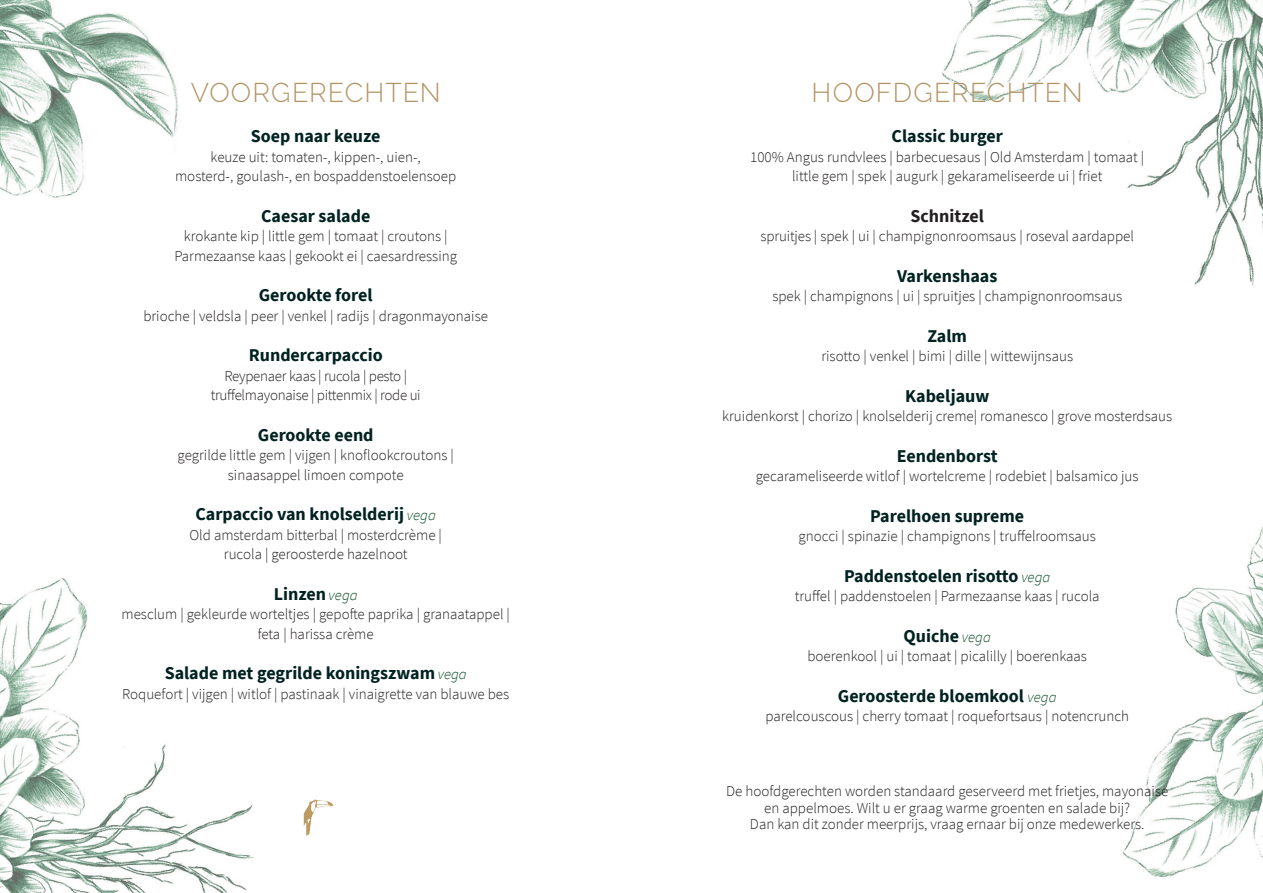
<style>
.page{position:relative;width:1263px;height:893px;background:#fff}
.page>*{position:absolute;margin:0;border:0;box-sizing:border-box;transform-origin:0 0}
.t1{font:300 27px "Raleway";letter-spacing:.04em;color:#b29464}
.t2{font:700 18px "Source Sans Pro";color:#002221}
.t3{font:700 18px "Source Sans Pro";color:#231f20}
.t4{font:300 15px/19.5px "Source Sans Pro";color:#231f20;text-align:center}
.t5{font:300 15px "Source Sans Pro";letter-spacing:-.02em;color:#231f20}
.s1{font-weight:300;font-style:italic;font-size:15px;color:#0a4b25}
</style>
<div class="page">
<img style="left:0;top:577px;width:254px;height:316px">
<img style="left:0;top:0;width:178px;height:198px">
<img style="left:228px;top:799px;width:106px;height:39px">
<img style="left:1122px;top:526px;width:141px;height:352px">
<img style="left:942px;top:0;width:321px;height:286px">
<p class="t1" style="left:191px;top:77px;width:251px">VOORGERECHTEN</p>
<p class="t2" style="left:251px;top:124px;width:131px">Soep naar keuze</p>
<p class="t4" style="left:175px;top:147px;width:283px">keuze uit: tomaten-, kippen-, uien-,<br>mosterd-, goulash-, en bospaddenstoelensoep</p>
<p class="t2" style="left:261px;top:204px;width:111px">Caesar salade</p>
<p class="t4" style="left:184px;top:227px;width:265px">krokante kip | little gem | tomaat | croutons |</p>
<p class="t4" style="left:174px;top:246px;width:284px">Parmezaanse kaas | gekookt ei | caesardressing</p>
<p class="t2" style="left:259px;top:283px;width:115px">Gerookte forel</p>
<p class="t4" style="left:143px;top:306px;width:346px">brioche | veldsla | peer | venkel | radijs | dragonmayonaise</p>
<p class="t2" style="left:249px;top:343px;width:135px">Rundercarpaccio</p>
<p class="t5" style="left:224px;top:367px;width:184px">Reypenaer kaas | rucola | pesto |</p>
<p class="t5" style="left:211px;top:386px;width:211px">truffelmayonaise | pittenmix | rode ui</p>
<p class="t2" style="left:258px;top:423px;width:117px">Gerookte eend</p>
<p class="t4" style="left:178px;top:446px;width:278px">gegrilde little gem | vijgen | knoflookcroutons |</p>
<p class="t4" style="left:228px;top:465px;width:177px">sinaasappel limoen compote</p>
<p class="t2" style="left:195px;top:502px;width:242px">Carpaccio van knolselderij <span class="s1">vega</span></p>
<p class="t4" style="left:189px;top:525px;width:254px">Old amsterdam bitterbal | mosterdcrème |</p>
<p class="t4" style="left:224px;top:545px;width:185px">rucola | geroosterde hazelnoot</p>
<p class="t2" style="left:274px;top:582px;width:85px">Linzen <span class="s1">vega</span></p>
<p class="t4" style="left:122px;top:605px;width:390px">mesclum | gekleurde worteltjes | gepofte paprika | granaatappel |</p>
<p class="t4" style="left:258px;top:624px;width:117px">feta | harissa crème</p>
<p class="t2" style="left:165px;top:661px;width:304px">Salade met gegrilde koningszwam <span class="s1">vega</span></p>
<p class="t4" style="left:122px;top:684px;width:389px">Roquefort | vijgen | witlof | pastinaak | vinaigrette van blauwe bes</p>
<p class="t1" style="left:812px;top:77px;width:273px">HOOFDGERECHTEN</p>
<p class="t2" style="left:891px;top:124px;width:113px">Classic burger</p>
<p class="t4" style="left:750px;top:147px;width:395px">100% Angus rundvlees | barbecuesaus | Old Amsterdam | tomaat |</p>
<p class="t4" style="left:792px;top:167px;width:312px">little gem | spek | augurk | gekarameliseerde ui | friet</p>
<p class="t3" style="left:910px;top:204px;width:75px">Schnitzel</p>
<p class="t4" style="left:760px;top:227px;width:375px">spruitjes | spek | ui | champignonroomsaus | roseval aardappel</p>
<p class="t2" style="left:897px;top:264px;width:102px">Varkenshaas</p>
<p class="t4" style="left:772px;top:287px;width:351px">spek | champignons | ui | spruitjes | champignonroomsaus</p>
<p class="t2" style="left:927px;top:324px;width:41px">Zalm</p>
<p class="t4" style="left:821px;top:347px;width:253px">risotto | venkel | bimi | dille | wittewijnsaus</p>
<p class="t2" style="left:905px;top:384px;width:86px">Kabeljauw</p>
<p class="t4" style="left:722px;top:407px;width:451px">kruidenkorst | chorizo | knolselderij creme| romanesco | grove mosterdsaus</p>
<p class="t2" style="left:897px;top:444px;width:103px">Eendenborst</p>
<p class="t4" style="left:756px;top:467px;width:384px">gecarameliseerde witlof | wortelcreme | rodebiet | balsamico jus</p>
<p class="t2" style="left:870px;top:504px;width:156px">Parelhoen supreme</p>
<p class="t4" style="left:798px;top:527px;width:299px">gnocci | spinazie | champignons | truffelroomsaus</p>
<p class="t2" style="left:844px;top:564px;width:208px">Paddenstoelen risotto <span class="s1">vega</span></p>
<p class="t4" style="left:795px;top:587px;width:306px">truffel | paddenstoelen | Parmezaanse kaas | rucola</p>
<p class="t2" style="left:903px;top:624px;width:89px">Quiche <span class="s1">vega</span></p>
<p class="t4" style="left:807px;top:647px;width:281px">boerenkool | ui | tomaat | picalilly | boerenkaas</p>
<p class="t2" style="left:838px;top:684px;width:220px">Geroosterde bloemkool <span class="s1">vega</span></p>
<p class="t4" style="left:765px;top:707px;width:365px">parelcouscous | cherry tomaat | roquefortsaus | notencrunch</p>
<p class="t4" style="left:726px;top:782px;width:444px">De hoofdgerechten worden standaard geserveerd met frietjes, mayonaise</p>
<p class="t4" style="left:764px;top:798px;width:368px">en appelmoes. Wilt u er graag warme groenten en salade bij?</p>
<p class="t4" style="left:750px;top:815px;width:396px">Dan kan dit zonder meerprijs, vraag ernaar bij onze medewerkers.</p>
</div>
